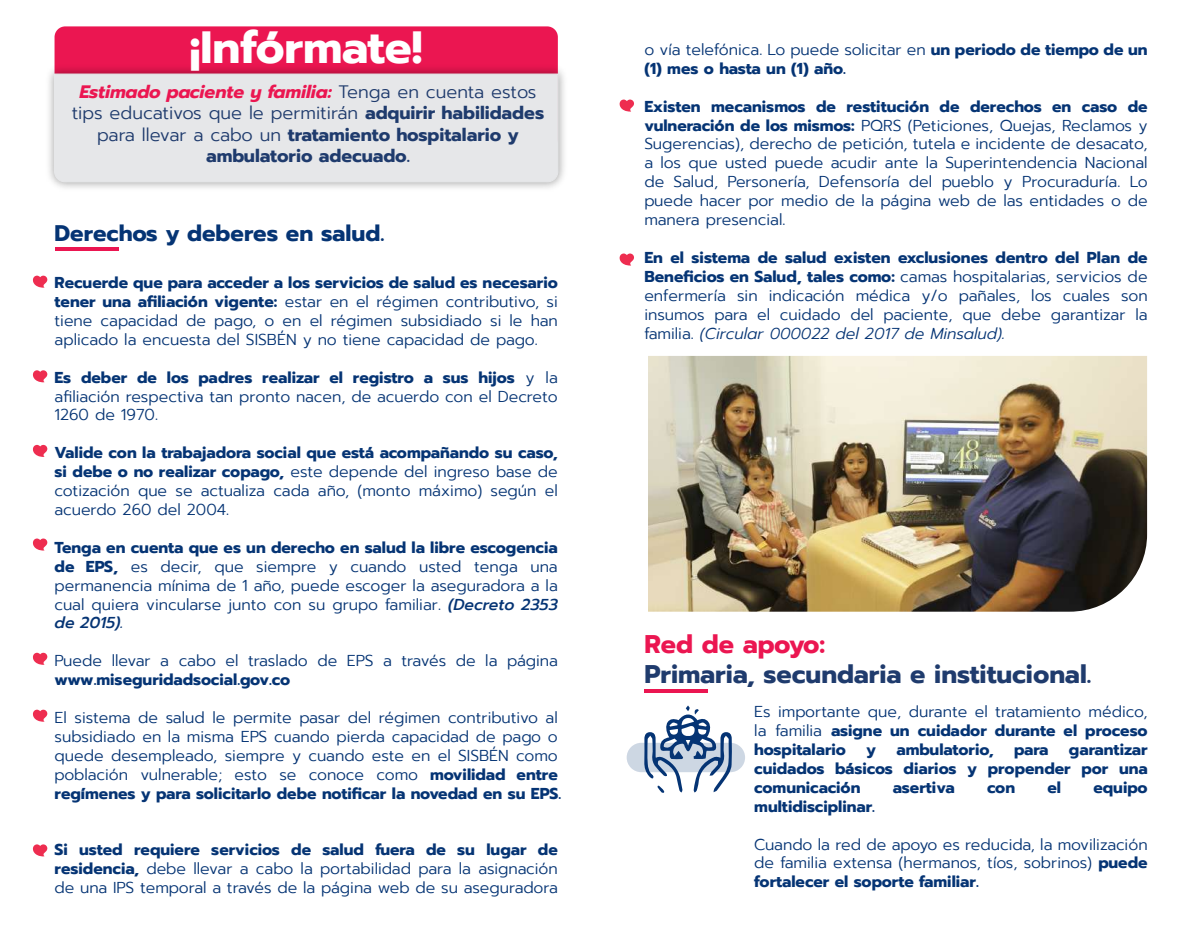
<style>
.page{position:relative;width:1197px;height:927px;background:#fff}
.page>*{position:absolute;margin:0;border:0;box-sizing:border-box;transform-origin:0 0}
.t1{font:700 45px "Prompt";color:#fff}
.t2{font:700 25.5px "Prompt";color:#1f3b6d}
.t3{font:700 25.5px "Prompt";color:#eb1651}
.t4{font:700 22.5px "Prompt";color:#053474}
.t5{font:300 18px/21.6px "Prompt";color:#1f3b6d;text-align:center}
.t6{font:300 15.75px/18.9px "Prompt";color:#053474;text-align:justify}
.t7{font:700 15.75px/18.9px "Prompt";color:#053474}
.s1{font-weight:700;font-style:italic;color:#eb1651}
.s2{font-weight:700}
.s3{font-weight:500;font-style:italic}
.s4{font-weight:300}
.s5{font-style:italic}
</style>
<div class="page">
<div style="left:55px;top:26px;width:503px;height:123px;background:#eb1651;border-radius:11px"></div>
<img style="left:49px;top:61px;width:515px;height:127px">
<div style="left:53px;top:73px;width:506px;height:110px;background:#e6e7e9"></div>
<hr style="left:55px;top:247px;width:63px;height:4px;background:#eb1651">
<svg style="left:33px;top:275px;width:14px;height:13px"></svg>
<svg style="left:32px;top:370px;width:15px;height:12px"></svg>
<svg style="left:32px;top:445px;width:15px;height:12px"></svg>
<svg style="left:32px;top:538px;width:15px;height:12px"></svg>
<svg style="left:33px;top:652px;width:14px;height:12px"></svg>
<svg style="left:33px;top:709px;width:14px;height:12px"></svg>
<svg style="left:619px;top:99px;width:15px;height:13px"></svg>
<svg style="left:619px;top:253px;width:15px;height:12px"></svg>
<hr style="left:644px;top:689px;width:64px;height:3px;background:#eb1651">
<div style="left:626px;top:742px;width:119px;height:30px;background:#cdd7e3;border-radius:15px"></div>
<svg style="left:644px;top:705px;width:88px;height:88px"></svg>
<svg style="left:32px;top:844px;width:15px;height:12px"></svg>
<img style="left:648px;top:356px;width:499px;height:255px">
<h1 class="t1" style="left:190px;top:14px;width:234px">¡Infórmate!</h1>
<p class="t5" style="left:72px;top:81px;width:474px"><span class="s1">Estimado paciente y familia:</span> Tenga en cuenta estos tips educativos que le permitirán <span class="s2">adquirir habilidades </span>para llevar a cabo un <span class="s2">tratamiento hospitalario y ambulatorio adecuado.</span></p>
<h3 class="t4" style="left:55px;top:216px;width:331px">Derechos y deberes en salud.</h3>
<p class="t6" style="left:55px;top:273px;width:505px"><span class="s2">Recuerde que para acceder a los servicios de salud es necesario tener una afiliación vigente:</span> estar en el régimen contributivo, si tiene capacidad de pago, o en el régimen subsidiado si le han aplicado la encuesta del SISBÉN y no tiene capacidad de pago.</p>
<p class="t6" style="left:55px;top:368px;width:505px"><span class="s2">Es deber de los padres realizar el registro a sus hijos</span> y la afiliación respectiva tan pronto nacen, de acuerdo con el Decreto 1260 de 1970.</p>
<p class="t6" style="left:55px;top:443px;width:505px"><span class="s2">Valide con la trabajadora social que está acompañando su caso, si debe o no realizar copago,</span> este depende del ingreso base de cotización que se actualiza cada año, (monto máximo) según el acuerdo 260 del 2004.</p>
<p class="t6" style="left:55px;top:538px;width:505px"><span class="s2">Tenga en cuenta que es un derecho en salud la libre escogencia de EPS,</span> es decir, que siempre y cuando usted tenga una permanencia mínima de 1 año, puede escoger la aseguradora a la cual quiera vincularse junto con su grupo familiar. <span class="s3">(Decreto 2353 de 2015).</span></p>
<p class="t6" style="left:55px;top:651px;width:505px">Puede llevar a cabo el traslado de EPS a través de la página</p>
<p class="t7" style="left:55px;top:670px;width:237px">www.miseguridadsocial.gov.co</p>
<p class="t6" style="left:55px;top:708px;width:508px;text-align:left">El sistema de salud le permite pasar del régimen contributivo al subsidiado en la misma EPS cuando pierda capacidad de pago o quede desempleado, siempre y cuando este en el SISBÉN como población vulnerable; esto se conoce como <span class="s2">movilidad entre regímenes y para solicitarlo debe notificar la novedad en su EPS.</span></p>
<p class="t6" style="left:55px;top:840px;width:505px"><span class="s2">Si usted requiere servicios de salud fuera de su lugar de residencia,</span> debe llevar a cabo la portabilidad para la asignación de una IPS temporal a través de la página web de su aseguradora</p>
<p class="t7" style="left:644px;top:40px;width:505px"><span class="s4">o vía telefónica. Lo puede solicitar en</span> un periodo de tiempo de un (1) mes o hasta un (1) año.</p>
<p class="t6" style="left:644px;top:97px;width:505px"><span class="s2">Existen mecanismos de restitución de derechos en caso de vulneración de los mismos:</span> PQRS (Peticiones, Quejas, Reclamos y Sugerencias), derecho de petición, tutela e incidente de desacato, a los que usted puede acudir ante la Superintendencia Nacional de Salud, Personería, Defensoría del pueblo y Procuraduría. Lo puede hacer por medio de la página web de las entidades o de manera presencial.</p>
<p class="t6" style="left:644px;top:248px;width:505px"><span class="s2">En el sistema de salud existen exclusiones dentro del Plan de Beneficios en Salud, tales como:</span> camas hospitalarias, servicios de enfermería sin indicación médica y/o pañales, los cuales son insumos para el cuidado del paciente, que debe garantizar la familia. <span class="s5">(Circular 000022 del 2017 de Minsalud).</span></p>
<h2 class="t3" style="left:644px;top:624px;width:182px">Red de apoyo:</h2>
<h2 class="t2" style="left:644px;top:655px;width:448px">Primaria, secundaria e institucional.</h2>
<p class="t6" style="left:754px;top:702px;width:395px">Es importante que, durante el tratamiento médico, la familia <span class="s2">asigne un cuidador durante el proceso hospitalario</span></p>
<p class="t7" style="left:866px;top:740px;width:11px">y</p>
<p class="t7" style="left:896px;top:740px;width:99px">ambulatorio,</p>
<p class="t7" style="left:1014px;top:740px;width:36px">para</p>
<p class="t7" style="left:754px;top:740px;width:395px;text-align:justify;text-indent:314px">garantizar cuidados básicos diarios y propender por una comunicación</p>
<p class="t7" style="left:892px;top:777px;width:63px">asertiva</p>
<p class="t7" style="left:987px;top:777px;width:30px">con</p>
<p class="t7" style="left:1047px;top:777px;width:15px">el</p>
<p class="t7" style="left:1093px;top:777px;width:56px">equipo</p>
<p class="t7" style="left:754px;top:796px;width:122px">multidisciplinar.</p>
<p class="t6" style="left:754px;top:834px;width:395px">Cuando la red de apoyo es reducida, la movilización de familia extensa (hermanos, tíos, sobrinos) <span class="s2">puede fortalecer el soporte familiar.</span></p>
</div>
